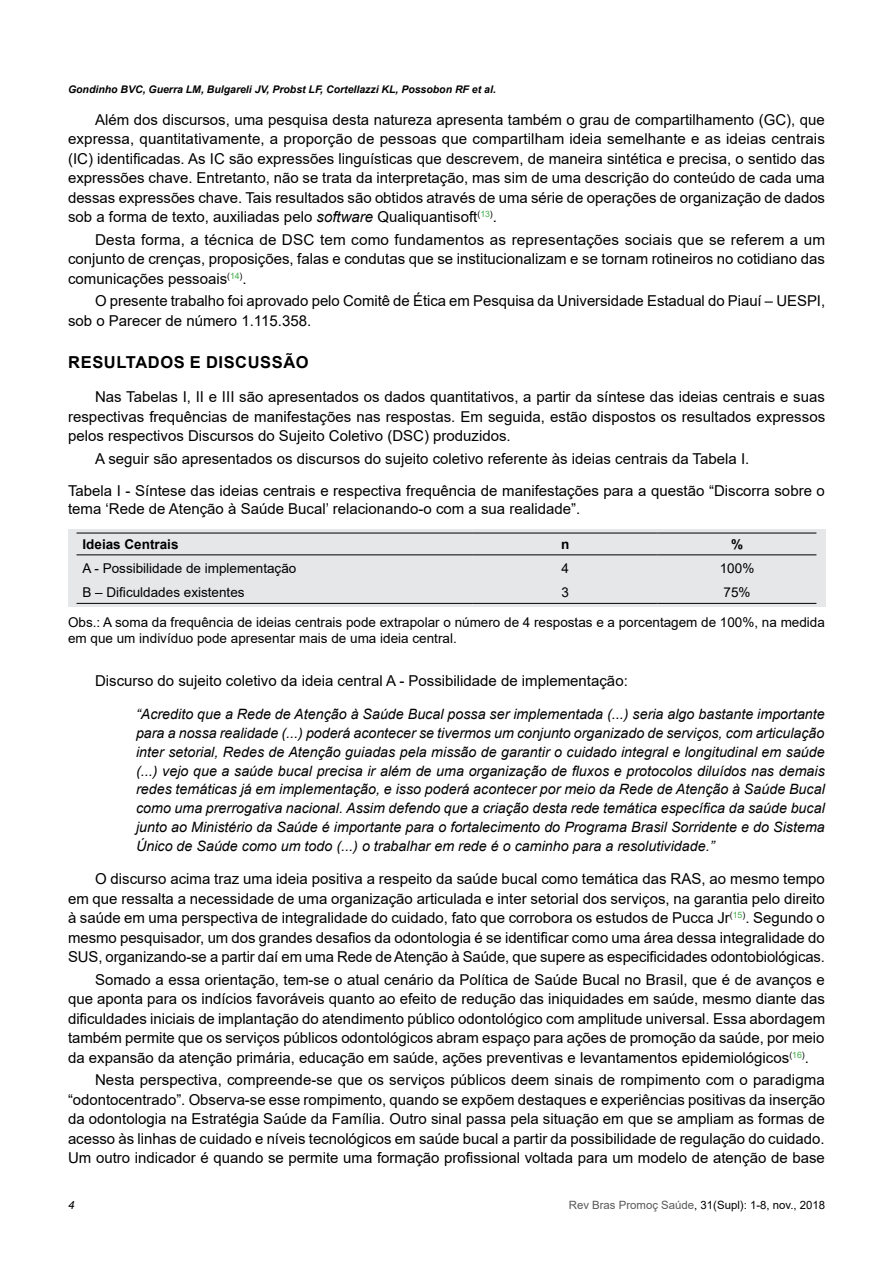
<style>
.page{position:relative;width:893px;height:1263px;background:#fff}
.page>*{position:absolute;margin:0;border:0;box-sizing:border-box;transform-origin:0 0}
.Subtitulo_01{font:700 16.5px "Arial";letter-spacing:.035em;color:#000}
.TEXTO{font:15px/19.5px "Arial";color:#000;text-align:justify}
.Tabela{font:15px/18px "Arial";color:#000}
.Citacao_Italico{font:italic 14.25px/18.8px "Arial";color:#000;text-align:justify}
.Legenda{font:13.5px/16.2px "Arial";color:#000}
.TEXTO_TABELA{font:13.5px "Arial";color:#000}
.TEXTO_TABELA-2{font:700 13.5px "Arial";color:#000}
.t1{font:11.4px "Arial";color:#000}
.t2{font:italic 11.4px "Arial";color:#000}
.t3{font:italic 700 10.5px "Arial";color:#000}
.s1{font-style:italic}
.s2{color:#58595b}
</style>
<div class="page">
<div style="left:68px;top:529px;width:757px;height:78px;background:#e6e7e8"></div>
<hr style="left:77px;top:533px;width:396px;height:1px;background:#000">
<hr style="left:473px;top:533px;width:185px;height:1px;background:#000">
<hr style="left:658px;top:533px;width:158px;height:1px;background:#000">
<hr style="left:77px;top:554px;width:396px;height:1px;background:#000">
<hr style="left:473px;top:554px;width:185px;height:1px;background:#000">
<hr style="left:658px;top:554px;width:158px;height:1px;background:#000">
<hr style="left:77px;top:603px;width:396px;height:1px;background:#000">
<hr style="left:473px;top:603px;width:185px;height:1px;background:#000">
<hr style="left:658px;top:603px;width:158px;height:1px;background:#000">
<p class="t3" style="left:68px;top:83px;width:429px">Gondinho BVC, Guerra LM, Bulgareli JV, Probst LF, Cortellazzi KL, Possobon RF et al.</p>
<p class="TEXTO" style="left:68px;top:110px;width:759px;text-indent:27px">Além dos discursos, uma pesquisa desta natureza apresenta também o grau de compartilhamento (GC), que expressa, quantitativamente, a proporção de pessoas que compartilham ideia semelhante e as ideias centrais (IC) identificadas. As IC são expressões linguísticas que descrevem, de maneira sintética e precisa, o sentido das expressões chave. Entretanto, não se trata da interpretação, mas sim de uma descrição do conteúdo de cada uma dessas expressões chave. Tais resultados são obtidos através de uma série de operações de organização de dados sob a forma de texto, auxiliadas pelo <span class="s1">software</span> Qualiquantisoft<sup>(</sup><sup>13</sup><sup>)</sup>.</p>
<p class="TEXTO" style="left:68px;top:230px;width:759px;text-indent:27px">Desta forma, a técnica de DSC tem como fundamentos as representações sociais que se referem a um conjunto de crenças, proposições, falas e condutas que se institucionalizam e se tornam rotineiros no cotidiano das comunicações pessoais<sup>(</sup><sup>14</sup><sup>)</sup>.</p>
<p class="TEXTO" style="left:68px;top:291px;width:759px;text-indent:27px">O presente trabalho foi aprovado pelo Comitê de Ética em Pesquisa da Universidade Estadual do Piauí – UESPI, sob o Parecer de número 1.115.358.</p>
<p class="Subtitulo_01" style="left:68px;top:351px;width:242px">RESULTADOS E DISCUSSÃO</p>
<p class="TEXTO" style="left:68px;top:387px;width:759px;text-indent:27px">Nas Tabelas I, II e III são apresentados os dados quantitativos, a partir da síntese das ideias centrais e suas respectivas frequências de manifestações nas respostas. Em seguida, estão dispostos os resultados expressos pelos respectivos Discursos do Sujeito Coletivo (DSC) produzidos.</p>
<p class="TEXTO" style="left:95px;top:448px;width:656px">A seguir são apresentados os discursos do sujeito coletivo referente às ideias centrais da Tabela I.</p>
<p class="Tabela" style="left:68px;top:481px;width:758px">Tabela I - Síntese das ideias centrais e respectiva frequência de manifestações para a questão “Discorra sobre o tema ‘Rede de Atenção à Saúde Bucal’ relacionando-o com a sua realidade”.</p>
<p class="TEXTO_TABELA-2" style="left:83px;top:535px;width:98px">Ideias Centrais</p>
<p class="TEXTO_TABELA-2" style="left:561px;top:535px;width:10px">n</p>
<p class="TEXTO_TABELA-2" style="left:731px;top:535px;width:14px">%</p>
<p class="TEXTO_TABELA" style="left:83px;top:559px;width:215px">A - Possibilidade de implementação</p>
<p class="TEXTO_TABELA" style="left:561px;top:559px;width:9px">4</p>
<p class="TEXTO_TABELA" style="left:720px;top:559px;width:36px">100%</p>
<p class="TEXTO_TABELA" style="left:83px;top:583px;width:164px">B – Dificuldades existentes</p>
<p class="TEXTO_TABELA" style="left:561px;top:583px;width:9px">3</p>
<p class="TEXTO_TABELA" style="left:723px;top:583px;width:29px">75%</p>
<p class="Legenda" style="left:68px;top:614px;width:758px">Obs.: A soma da frequência de ideias centrais pode extrapolar o número de 4 respostas e a porcentagem de 100%, na medida em que um indivíduo pode apresentar mais de uma ideia central.</p>
<p class="TEXTO" style="left:95px;top:671px;width:534px">Discurso do sujeito coletivo da ideia central A - Possibilidade de implementação:</p>
<p class="Citacao_Italico" style="left:136px;top:705px;width:690px">“Acredito que a Rede de Atenção à Saúde Bucal possa ser implementada (...) seria algo bastante importante para a nossa realidade (...) poderá acontecer se tivermos um conjunto organizado de serviços, com articulação inter setorial, Redes de Atenção guiadas pela missão de garantir o cuidado integral e longitudinal em saúde (...) vejo que a saúde bucal precisa ir além de uma organização de fluxos e protocolos diluídos nas demais redes temáticas já em implementação, e isso poderá acontecer por meio da Rede de Atenção à Saúde Bucal como uma prerrogativa nacional. Assim defendo que a criação desta rede temática específica da saúde bucal junto ao Ministério da Saúde é importante para o fortalecimento do Programa Brasil Sorridente e do Sistema Único de Saúde como um todo (...) o trabalhar em rede é o caminho para a resolutividade.”</p>
<p class="TEXTO" style="left:68px;top:869px;width:758px;text-indent:27px">O discurso acima traz uma ideia positiva a respeito da saúde bucal como temática das RAS, ao mesmo tempo em que ressalta a necessidade de uma organização articulada e inter setorial dos serviços, na garantia pelo direito à saúde em uma perspectiva de integralidade do cuidado, fato que corrobora os estudos de Pucca Jr<sup>(</sup><sup>15</sup><sup>)</sup>. Segundo o mesmo pesquisador, um dos grandes desafios da odontologia é se identificar como uma área dessa integralidade do SUS, organizando-se a partir daí em uma Rede de Atenção à Saúde, que supere as especificidades odontobiológicas.</p>
<p class="TEXTO" style="left:68px;top:970px;width:759px;text-indent:27px">Somado a essa orientação, tem-se o atual cenário da Política de Saúde Bucal no Brasil, que é de avanços e que aponta para os indícios favoráveis quanto ao efeito de redução das iniquidades em saúde, mesmo diante das dificuldades iniciais de implantação do atendimento público odontológico com amplitude universal. Essa abordagem também permite que os serviços públicos odontológicos abram espaço para ações de promoção da saúde, por meio da expansão da atenção primária, educação em saúde, ações preventivas e levantamentos epidemiológicos<sup>(</sup><sup>16</sup><sup>)</sup>.</p>
<p class="TEXTO" style="left:68px;top:1070px;width:759px;text-indent:27px">Nesta perspectiva, compreende-se que os serviços públicos deem sinais de rompimento com o paradigma “odontocentrado”. Observa-se esse rompimento, quando se expõem destaques e experiências positivas da inserção da odontologia na Estratégia Saúde da Família. Outro sinal passa pela situação em que se ampliam as formas de acesso às linhas de cuidado e níveis tecnológicos em saúde bucal a partir da possibilidade de regulação do cuidado.<br>Um outro indicador é quando se permite uma formação profissional voltada para um modelo de atenção de base</p>
<p class="t2" style="left:68px;top:1197px;width:8px">4</p>
<p class="t1" style="left:569px;top:1197px;width:258px"><span class="s2">Rev Bras Promoç Saúde</span>, 31(Supl): 1-8, nov., 2018</p>
</div>
